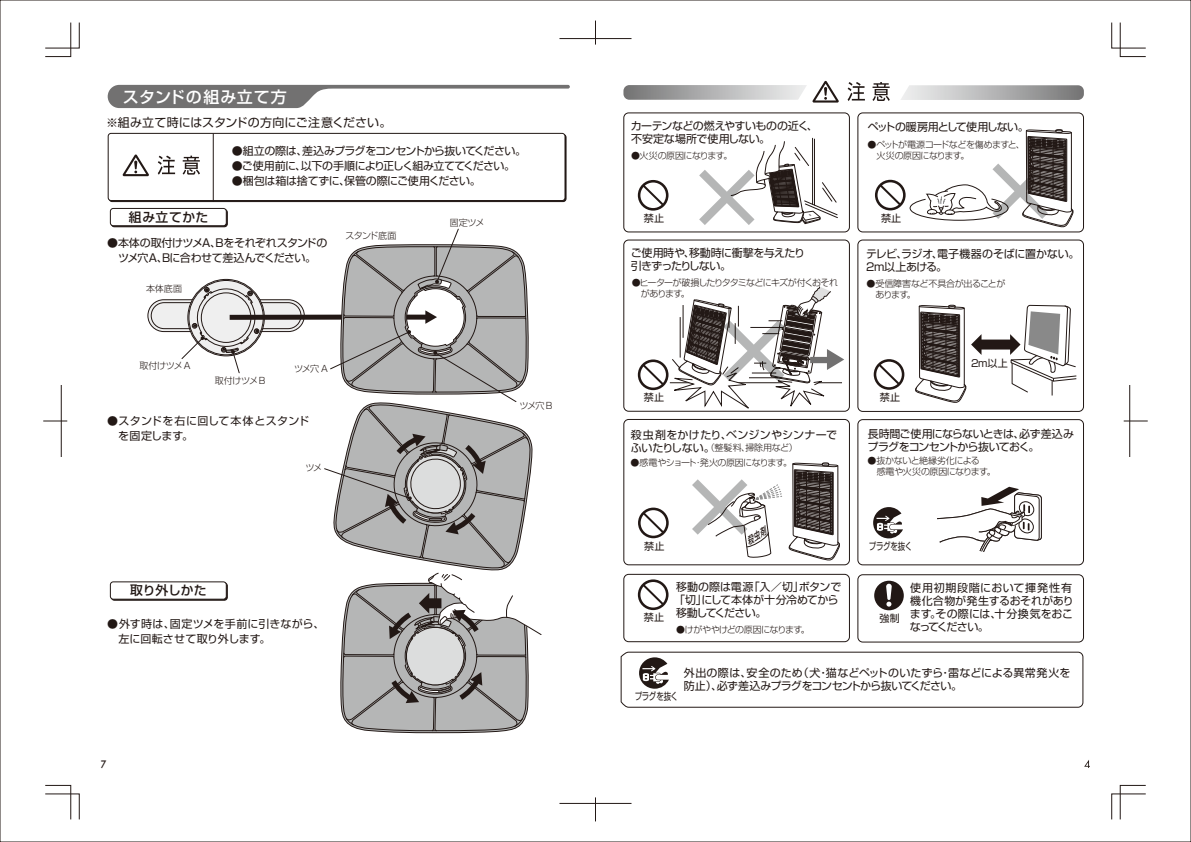
<style>
.page{position:relative;width:1191px;height:842px;background:#fff}
.page>*{position:absolute;margin:0;border:0;box-sizing:border-box;transform-origin:0 0}
.t1{font:500 16px "Shin Go";letter-spacing:.055em;color:#fff}
.t2{font:500 12.8px "Shin Go";letter-spacing:.02em;color:#221815}
.t3{font:12px "Shin Go";letter-spacing:-.005em;color:#221815}
.t4{font:11px/13px "Shin Go";letter-spacing:-.03em;color:#221815}
.t5{font:11px "Shin Go";letter-spacing:-.055em;color:#221815}
.t6{font:11px/13px "Shin Go";letter-spacing:.02em;color:#221815}
.t7{font:11px/13px "Shin Go";letter-spacing:-.065em;color:#221815}
.t8{font:11px/15px "Shin Go";letter-spacing:.01em;color:#221815}
.t9{font:11px/15px "Shin Go";letter-spacing:.035em;color:#221815}
.t10{font:11px "Shin Go";letter-spacing:.025em;color:#221815}
.t11{font:11px "Shin Go";letter-spacing:-.08em;color:#221815}
.t12{font:11px "Shin Go";letter-spacing:-.125em;color:#221815}
.t13{font:10px "Shin Go";letter-spacing:-.01em;color:#221815}
.t14{font:10px "Shin Go";letter-spacing:-.01em;color:#221815;scale:.75 1}
.t15{font:500 10px "Futura";color:#221815;scale:.9 1}
.t16{font:300 9px/11px "Shin Go";letter-spacing:-.055em;color:#221815}
.t17{font:300 9px/11px "Shin Go";letter-spacing:-.09em;color:#221815}
.t18{font:300 9px/11px "Shin Go";letter-spacing:-.035em;color:#221815}
.t19{font:300 9px "Shin Go";letter-spacing:-.02em;color:#221815}
.s1{font-weight:400;font-size:11px}
</style>
<div class="page">
<svg style="left:45px;top:785px;width:35px;height:35px"></svg>
<svg style="left:45px;top:22px;width:35px;height:35px"></svg>
<svg style="left:1111px;top:22px;width:35px;height:35px"></svg>
<svg style="left:1111px;top:785px;width:35px;height:35px"></svg>
<svg style="left:43px;top:421px;width:24px;height:1px"></svg>
<hr style="left:61px;top:385px;width:1px;height:72px;background:#221815">
<svg style="left:1123px;top:421px;width:24px;height:1px"></svg>
<hr style="left:1129px;top:385px;width:1px;height:72px;background:#221815">
<hr style="left:559px;top:38px;width:72px;height:1px;background:#221815">
<svg style="left:595px;top:21px;width:1px;height:24px"></svg>
<hr style="left:559px;top:803px;width:72px;height:1px;background:#221815">
<svg style="left:595px;top:797px;width:1px;height:24px"></svg>
<div style="left:230px;top:315px;width:119px;height:5px;background:#221815"></div>
<svg style="left:874px;top:581px;width:29px;height:29px"></svg>
<svg style="left:1084px;top:760px;width:6px;height:8px"></svg>
<svg style="left:901px;top:85px;width:182px;height:15px;background:#b6b6b7"></svg>
<svg style="left:847px;top:82px;width:18px;height:19px"></svg>
<svg style="left:872px;top:82px;width:17px;height:19px"></svg>
<svg style="left:623px;top:81px;width:215px;height:22px"></svg>
<div style="left:623px;top:113px;width:226px;height:119px;border:1px solid #221815;border-radius:5px"></div>
<div style="left:857px;top:113px;width:226px;height:119px;border:1px solid #221815;border-radius:5px"></div>
<svg style="left:638px;top:180px;width:30px;height:31px"></svg>
<div style="left:857px;top:419px;width:226px;height:146px;border:1px solid #221815;border-radius:5px"></div>
<div style="left:623px;top:240px;width:226px;height:171px;border:1px solid #221815;border-radius:5px"></div>
<div style="left:857px;top:240px;width:226px;height:172px;border:1px solid #221815;border-radius:5px"></div>
<svg style="left:873px;top:359px;width:31px;height:31px"></svg>
<div style="left:623px;top:574px;width:226px;height:68px;border:1px solid #221815;border-radius:5px"></div>
<div style="left:857px;top:574px;width:226px;height:68px;border:1px solid #221815;border-radius:5px"></div>
<svg style="left:638px;top:579px;width:30px;height:31px"></svg>
<svg style="left:638px;top:508px;width:30px;height:30px"></svg>
<svg style="left:937px;top:487px;width:105px;height:65px"></svg>
<svg style="left:873px;top:507px;width:30px;height:31px"></svg>
<svg style="left:620px;top:652px;width:463px;height:56px"></svg>
<hr style="left:812px;top:138px;width:1px;height:66px;background:#221815">
<hr style="left:814px;top:139px;width:1px;height:66px;background:#221815">
<div style="left:623px;top:419px;width:226px;height:146px;border:1px solid #221815;border-radius:5px"></div>
<svg style="left:108px;top:85px;width:462px;height:23px"></svg>
<div style="left:108px;top:133px;width:457px;height:68px;border:1px solid #221815;border-radius:3px"></div>
<hr style="left:213px;top:134px;width:1px;height:68px;background:#221815">
<svg style="left:158px;top:156px;width:17px;height:19px"></svg>
<svg style="left:183px;top:156px;width:17px;height:19px"></svg>
<svg style="left:123px;top:155px;width:26px;height:21px"></svg>
<div style="left:111px;top:209px;width:117px;height:18px;border:1px solid #221815;border-radius:3px"></div>
<div style="left:110px;top:208px;width:116px;height:18px;background:#fff;border-radius:3px"></div>
<div style="left:110px;top:208px;width:117px;height:18px;border:1px solid #221815;border-radius:3px"></div>
<div style="left:111px;top:582px;width:117px;height:19px;border:1px solid #221815;border-radius:3px"></div>
<div style="left:110px;top:582px;width:116px;height:17px;background:#fff;border-radius:3px"></div>
<div style="left:110px;top:581px;width:117px;height:19px;border:1px solid #221815;border-radius:3px"></div>
<svg style="left:699px;top:141px;width:139px;height:84px"></svg>
<svg style="left:875px;top:129px;width:198px;height:98px"></svg>
<svg style="left:915px;top:305px;width:161px;height:98px"></svg>
<svg style="left:789px;top:462px;width:51px;height:99px"></svg>
<svg style="left:638px;top:286px;width:206px;height:124px"></svg>
<svg style="left:147px;top:279px;width:158px;height:95px"></svg>
<svg style="left:323px;top:228px;width:219px;height:506px"></svg>
<svg style="left:692px;top:479px;width:90px;height:79px"></svg>
<h1 class="t1" style="left:123px;top:86px;width:166px">スタンドの組み立て方</h1>
<p class="t3" style="left:106px;top:114px;width:287px">※組み立て時にはスタンドの方向にご注意ください。</p>
<p class="t2" style="left:129px;top:208px;width:81px">組み立てかた</p>
<p class="t5" style="left:232px;top:144px;width:296px">●組立の際は、差込みプラグをコンセントから抜いてください。</p>
<p class="t5" style="left:232px;top:159px;width:285px">●ご使用前に、以下の手順により正しく組み立ててください。</p>
<p class="t4" style="left:232px;top:174px;width:250px">●梱包は箱は捨てずに、保管の際にご使用ください。</p>
<p class="t16" style="left:450px;top:216px;width:36px">固定ツメ</p>
<p class="t4" style="left:107px;top:235px;width:222px;line-height:15px;text-align:center">●本体の取付けツメA、Bをそれぞれスタンドのツメ穴A、Bに合わせて差込んでください。</p>
<p class="t16" style="left:146px;top:283px;width:38px">本体底面</p>
<p class="t16" style="left:345px;top:230px;width:53px">スタンド底面</p>
<p class="t16" style="left:139px;top:360px;width:53px">取付けツメA</p>
<p class="t16" style="left:215px;top:375px;width:52px">取付けツメB</p>
<p class="t16" style="left:294px;top:363px;width:35px">ツメ穴 A</p>
<p class="t9" style="left:118px;top:413px;width:192px;text-indent:-11px">●スタンドを右に回して本体とスタンドを固定します。</p>
<p class="t16" style="left:305px;top:462px;width:18px">ツメ</p>
<p class="t2" style="left:130px;top:582px;width:78px">取り外しかた</p>
<p class="t8" style="left:118px;top:615px;width:208px;text-indent:-11px">●外す時は、固定ツメを手前に引きながら、左に回転させて取り外します。</p>
<p class="t15" style="left:101px;top:757px;width:8px">7</p>
<p class="t16" style="left:519px;top:400px;width:35px">ツメ穴 B</p>
<p class="t4" style="left:631px;top:119px;width:188px">カーテンなどの燃えやすいものの近く、不安定な場所で使用しない。</p>
<p class="t16" style="left:631px;top:150px;width:103px">●火災の原因になります。</p>
<p class="t11" style="left:868px;top:119px;width:163px">ペットの暖房用として使用しない。</p>
<p class="t16" style="left:876px;top:138px;width:150px;text-indent:-9px">●ペットが電源コードなどを傷めますと、火災の原因になります。</p>
<p class="t13" style="left:644px;top:211px;width:22px">禁止</p>
<p class="t13" style="left:881px;top:211px;width:22px">禁止</p>
<p class="t4" style="left:630px;top:246px;width:176px">ご使用時や、移動時に衝撃を与えたり引きずったりしない。</p>
<p class="t17" style="left:641px;top:277px;width:199px;text-indent:-9px">●ヒーターが破損したりタタミなどにキズが付くおそれがあります。</p>
<p class="t4" style="left:866px;top:246px;width:215px">テレビ、ラジオ、電子機器のそばに置かない。<br>2m以上あける。</p>
<p class="t18" style="left:875px;top:278px;width:131px;text-indent:-9px">●受信障害など不具合が出ることがあります。</p>
<p class="t13" style="left:971px;top:356px;width:38px">2m以上</p>
<p class="t13" style="left:644px;top:391px;width:22px">禁止</p>
<p class="t13" style="left:879px;top:391px;width:22px">禁止</p>
<p class="t10" style="left:631px;top:427px;width:208px">殺虫剤をかけたり、ベンジンやシンナーで</p>
<p class="t19" style="left:631px;top:442px;width:168px"><span class="s1">ふいたりしない。</span>（整髪料、掃除用など）</p>
<p class="t7" style="left:867px;top:426px;width:208px">長時間ご使用にならないときは、必ず差込みプラグをコンセントから抜いておく。</p>
<p class="t16" style="left:630px;top:456px;width:163px">●感電やショート・発火の原因になります。</p>
<p class="t16" style="left:876px;top:455px;width:120px;text-indent:-9px">●抜かないと絶縁劣化による<br>感電や火災の原因になります。</p>
<p class="t13" style="left:644px;top:539px;width:22px">禁止</p>
<p class="t14" style="left:868px;top:540px;width:59px">プラグを抜く</p>
<p class="t13" style="left:644px;top:611px;width:22px">禁止</p>
<p class="t4" style="left:674px;top:580px;width:169px">移動の際は電源「入／切」ボタンで「切」にして本体が十分冷めてから移動してください。</p>
<p class="t6" style="left:910px;top:580px;width:165px">使用初期段階において揮発性有機化合物が発生するおそれがあります。その際には、十分換気をおこ</p>
<p class="t16" style="left:676px;top:624px;width:135px">●けがややけどの原因になります。</p>
<p class="t12" style="left:910px;top:619px;width:80px">なってください。</p>
<p class="t13" style="left:879px;top:612px;width:22px">強制</p>
<p class="t4" style="left:683px;top:665px;width:388px">外出の際は、安全のため（犬・猫などペットのいたずら・雷などによる異常発火を防止）、必ず差込みプラグをコンセントから抜いてください。</p>
<p class="t14" style="left:634px;top:690px;width:59px">プラグを抜く</p>
</div>
